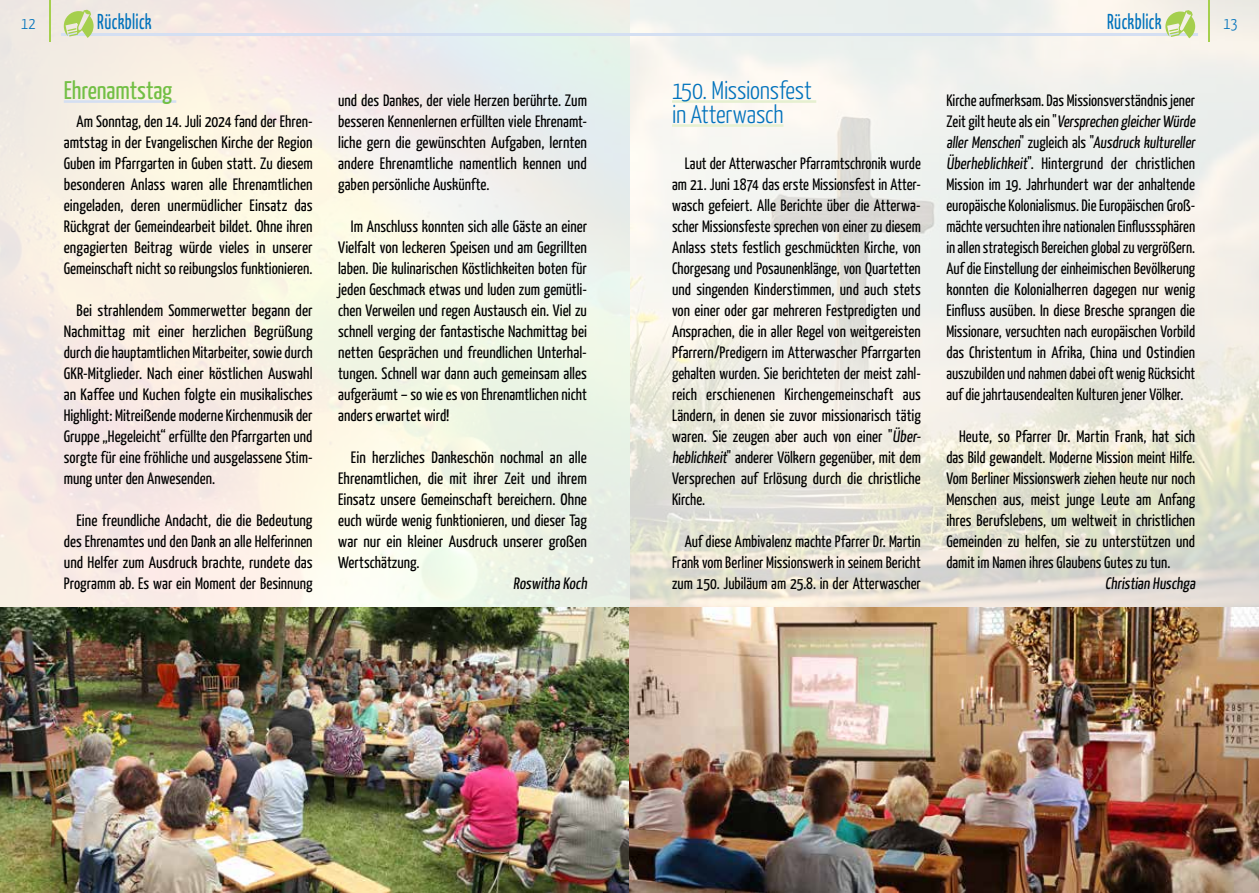
<style>
.page{position:relative;width:1259px;height:893px;background:#fff}
.page>*{position:absolute;margin:0;border:0;box-sizing:border-box;transform-origin:0 0}
.t1{font:300 25.5px/24px "Yanone Kaffeesatz";letter-spacing:-.01em;color:#0072bc}
.t2{font:25.5px "Yanone Kaffeesatz";letter-spacing:-.005em;color:#72bf44}
.t3{font:21.6px "Yanone Kaffeesatz";letter-spacing:.02em;color:#0072bc;scale:.83 1}
.t4{font:16.5px/21px "Yanone Kaffeesatz";color:#000;text-align:justify}
.t5{font:300 16.5px "Yanone Kaffeesatz";color:#0072bc}
</style>
<div class="page">
<img style="left:630px;top:0;width:629px;height:608px">
<img style="left:0;top:0;width:629px;height:608px">
<hr style="left:64px;top:100px;width:112px;height:3px;background:#d4dff2">
<img style="left:0;top:608px;width:1259px;height:285px">
<hr style="left:672px;top:100px;width:144px;height:3px;background:#e6f0d0">
<hr style="left:672px;top:124px;width:111px;height:3px;background:#e6f0d0">
<hr style="left:629px;top:33px;width:568px;height:3px;background:#d4dff2">
<hr style="left:61px;top:33px;width:568px;height:3px;background:#d4dff2">
<svg style="left:64px;top:10px;width:30px;height:28px"></svg>
<svg style="left:1165px;top:10px;width:30px;height:28px"></svg>
<hr style="left:1207px;top:0;width:2px;height:42px;background:#a5cf4d">
<hr style="left:49px;top:0;width:2px;height:42px;background:#a5cf4d">
<p class="t5" style="left:21px;top:14px;width:16px">12</p>
<h2 class="t3" style="left:97px;top:8px;width:67px">Rückblick</h2>
<h2 class="t3" style="left:1107px;top:9px;width:67px">Rückblick</h2>
<p class="t5" style="left:1223px;top:14px;width:16px">13</p>
<h1 class="t2" style="left:64px;top:74px;width:110px">Ehrenamtstag</h1>
<p class="t4" style="left:64px;top:110px;width:250px;text-indent:13px">Am Sonntag, den 14. Juli 2024 fand der Ehren&shy;amtstag in der Evangelischen Kirche der Region Guben im Pfarrgarten in Guben statt. Zu diesem besonderen Anlass waren alle Ehrenamtlichen eingeladen, deren unermüdlicher Einsatz das Rückgrat der Gemeindearbeit bildet. Ohne ihren engagierten Beitrag würde vieles in unserer Gemeinschaft nicht so reibungslos funktionieren.</p>
<p class="t4" style="left:64px;top:299px;width:250px;text-indent:13px">Bei strahlendem Sommerwetter begann der Nachmittag mit einer herzlichen Begrüßung durch die hauptamtlichen Mitarbeiter, sowie durch GKR-Mitglieder. Nach einer köstlichen Auswahl an Kaffee und Kuchen folgte ein musikalisches Highlight: Mitreißende moderne Kirchenmusik der Gruppe „Hegeleicht“ erfüllte den Pfarrgarten und sorgte für eine fröhliche und ausgelassene Stim&shy;mung unter den Anwesenden.</p>
<p class="t4" style="left:64px;top:509px;width:250px;text-indent:13px">Eine freundliche Andacht, die die Bedeutung des Ehrenamtes und den Dank an alle Helferinnen und Helfer zum Ausdruck brachte, rundete das Programm ab. Es war ein Moment der Besinnung</p>
<p class="t4" style="left:338px;top:89px;width:250px">und des Dankes, der viele Herzen berührte. Zum besseren Kennenlernen erfüllten viele Ehrenamt&shy;liche gern die gewünschten Aufgaben, lernten andere Ehrenamtliche namentlich kennen und gaben persönliche Auskünfte.</p>
<p class="t4" style="left:338px;top:215px;width:250px;text-indent:13px">Im Anschluss konnten sich alle Gäste an einer Vielfalt von leckeren Speisen und am Gegrillten laben. Die kulinarischen Köstlichkeiten boten für jeden Geschmack etwas und luden zum gemütli&shy;chen Verweilen und regen Austausch ein. Viel zu schnell verging der fantastische Nachmittag bei netten Gesprächen und freundlichen Unterhal&shy;tungen. Schnell war dann auch gemeinsam alles aufgeräumt – so wie es von Ehrenamtlichen nicht anders erwartet wird!</p>
<p class="t4" style="left:351px;top:446px;width:237px">Ein herzliches Dankeschön nochmal an alle</p>
<p class="t4" style="left:338px;top:467px;width:250px">Ehrenamtlichen, die mit ihrer Zeit und ihrem</p>
<p class="t4" style="left:338px;top:488px;width:250px">Einsatz unsere Gemeinschaft bereichern. Ohne</p>
<p class="t4" style="left:338px;top:509px;width:250px">euch würde wenig funktionieren, und dieser Tag</p>
<p class="t4" style="left:338px;top:530px;width:250px">war nur ein kleiner Ausdruck unserer großen</p>
<p class="t4" style="left:338px;top:551px;width:83px">Wertschätzung.</p>
<p class="t4" style="left:513px;top:572px;width:77px">Roswitha Koch</p>
<h1 class="t1" style="left:672px;top:77px;width:141px">150. Missionsfest in Atterwasch</h1>
<p class="t4" style="left:672px;top:152px;width:253px;text-align:left;text-indent:13px">Laut der Atterwascher Pfarramtschronik wurde am 21. Juni 1874 das erste Missionsfest in Atter&shy;wasch gefeiert. Alle Berichte über die Atterwa&shy;scher Missionsfeste sprechen von einer zu diesem Anlass stets festlich geschmückten Kirche, von Chorgesang und Posaunenklänge, von Quartetten und singenden Kinderstimmen, und auch stets von einer oder gar mehreren Festpredigten und Ansprachen, die in aller Regel von weitgereisten Pfarrern/Predigern im Atterwascher Pfarrgarten gehalten wurden. Sie berichteten der meist zahl&shy;reich erschienenen Kirchengemeinschaft aus Ländern, in denen sie zuvor missionarisch tätig waren. Sie zeugen aber auch von einer "Über&shy;heblichkeit" anderer Völkern gegenüber, mit dem Versprechen auf Erlösung durch die christliche Kirche.</p>
<p class="t4" style="left:672px;top:530px;width:250px;text-indent:13px">Auf diese Ambivalenz machte Pfarrer Dr. Martin Frank vom Berliner Missionswerk in seinem Bericht zum 150. Jubiläum am 25.8. in der Atterwascher</p>
<p class="t4" style="left:946px;top:89px;width:253px;text-align:left">Kirche aufmerksam. Das Missionsverständnis jener Zeit gilt heute als ein "Versprechen gleicherWürde aller Menschen" zugleich als "Ausdruck kultureller Überheblichkeit". Hintergrund der christlichen Mission im 19. Jahrhundert war der anhaltende europäische Kolonialismus. Die Europäischen Groß&shy;mächte versuchten ihre nationalen Einflusssphären in allen strategisch Bereichen global zu vergrößern.<br>Auf die Einstellung der einheimischen Bevölkerung konnten die Kolonialherren dagegen nur wenig Einfluss ausüben. In diese Bresche sprangen die Missionare, versuchten nach europäischen Vorbild das Christentum in Afrika, China und Ostindien auszubilden und nahmen dabei oft wenig Rücksicht auf die jahrtausendealten Kulturen jener Völker.</p>
<p class="t4" style="left:959px;top:425px;width:237px">Heute, so Pfarrer Dr. Martin Frank, hat sich</p>
<p class="t4" style="left:946px;top:446px;width:250px">das Bild gewandelt. Moderne Mission meint Hilfe.</p>
<p class="t4" style="left:946px;top:467px;width:250px">Vom Berliner Missionswerk ziehen heute nur noch</p>
<p class="t4" style="left:946px;top:488px;width:250px">Menschen aus, meist junge Leute am Anfang</p>
<p class="t4" style="left:946px;top:509px;width:250px">ihres Berufslebens, um weltweit in christlichen</p>
<p class="t4" style="left:946px;top:530px;width:250px">Gemeinden zu helfen, sie zu unterstützen und</p>
<p class="t4" style="left:946px;top:551px;width:225px">damit im Namen ihres Glaubens Gutes zu tun.</p>
<p class="t4" style="left:1105px;top:572px;width:94px">Christian Huschga</p>
</div>
